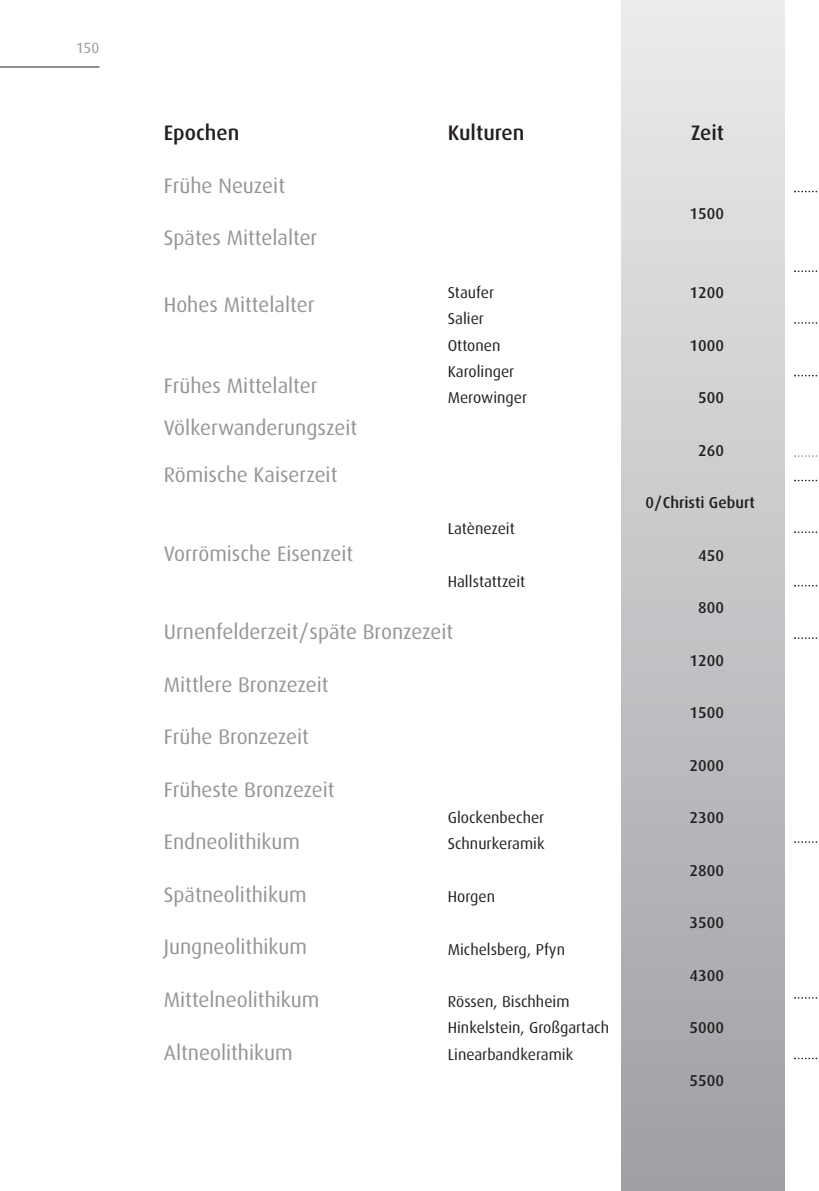
<style>
.page{position:relative;width:819px;height:1191px;background:#fff}
.page>*{position:absolute;margin:0;border:0;box-sizing:border-box;transform-origin:0 0}
.t1{font:21px/42px "MP Dax Pro";color:#939598}
.t2{font:500 21px "MP Dax Pro";color:#231f20}
.t3{font:15.75px/26.2px "MP Dax Pro";color:#231f20}
.t4{font:500 15.75px "MP Dax Pro";color:#231f20}
.t5{font:14.88px "MP Dax Pro";color:#939598}
</style>
<div class="page">
<hr style="left:0;top:67px;width:99px;height:1px;background:#231f20">
<div style="left:622px;top:0;width:162px;height:1191px;background:linear-gradient(to bottom,#ebeced,#9e9fa3)"></div>
<svg style="left:794px;top:191px;width:24px;height:1px"></svg>
<svg style="left:794px;top:270px;width:24px;height:2px"></svg>
<svg style="left:794px;top:322px;width:24px;height:2px"></svg>
<svg style="left:794px;top:375px;width:24px;height:1px"></svg>
<svg style="left:794px;top:479px;width:24px;height:2px"></svg>
<svg style="left:794px;top:531px;width:24px;height:2px"></svg>
<svg style="left:794px;top:585px;width:24px;height:1px"></svg>
<svg style="left:794px;top:637px;width:24px;height:2px"></svg>
<svg style="left:794px;top:455px;width:23px;height:2px"></svg>
<svg style="left:794px;top:997px;width:24px;height:1px"></svg>
<svg style="left:794px;top:841px;width:24px;height:2px"></svg>
<svg style="left:794px;top:1057px;width:24px;height:2px"></svg>
<p class="t5" style="left:76px;top:42px;width:25px">150</p>
<p class="t2" style="left:164px;top:124px;width:77px">Epochen</p>
<p class="t1" style="left:164px;top:166px;width:123px">Frühe Neuzeit</p>
<p class="t1" style="left:164px;top:218px;width:155px">Spätes Mittelalter</p>
<p class="t1" style="left:164px;top:285px;width:152px">Hohes Mittelalter</p>
<p class="t1" style="left:164px;top:365px;width:195px">Frühes Mittelalter<br>Völkerwanderungszeit</p>
<p class="t1" style="left:164px;top:455px;width:175px">Römische Kaiserzeit</p>
<p class="t1" style="left:164px;top:533px;width:191px">Vorrömische Eisenzeit</p>
<p class="t2" style="left:447px;top:124px;width:78px">Kulturen</p>
<p class="t2" style="left:691px;top:124px;width:34px">Zeit</p>
<p class="t4" style="left:689px;top:207px;width:36px">1500</p>
<p class="t3" style="left:447px;top:280px;width:48px">Staufer</p>
<p class="t4" style="left:689px;top:286px;width:36px">1200</p>
<p class="t3" style="left:447px;top:307px;width:54px">Salier<br>Ottonen</p>
<p class="t4" style="left:689px;top:338px;width:36px">1000</p>
<p class="t3" style="left:447px;top:359px;width:81px">Karolinger<br>Merowinger</p>
<p class="t3" style="left:447px;top:517px;width:68px">Latènezeit</p>
<p class="t3" style="left:447px;top:569px;width:79px">Hallstattzeit</p>
<p class="t4" style="left:698px;top:391px;width:27px">500</p>
<p class="t4" style="left:698px;top:443px;width:27px">260</p>
<p class="t4" style="left:645px;top:496px;width:111px">0/Christi Geburt</p>
<p class="t4" style="left:698px;top:548px;width:27px">450</p>
<p class="t4" style="left:698px;top:601px;width:27px">800</p>
<p class="t1" style="left:164px;top:612px;width:291px">Urnenfelderzeit/späte Bronzezeit</p>
<p class="t1" style="left:164px;top:665px;width:166px">Mittlere Bronzezeit</p>
<p class="t1" style="left:164px;top:717px;width:146px">Frühe Bronzezeit</p>
<p class="t1" style="left:164px;top:770px;width:172px">Früheste Bronzezeit</p>
<p class="t1" style="left:164px;top:822px;width:138px">Endneolithikum</p>
<p class="t1" style="left:164px;top:875px;width:144px">Spätneolithikum</p>
<p class="t1" style="left:164px;top:927px;width:145px">Jungneolithikum</p>
<p class="t1" style="left:164px;top:980px;width:157px">Mittelneolithikum</p>
<p class="t1" style="left:164px;top:1032px;width:130px">Altneolithikum</p>
<p class="t4" style="left:689px;top:653px;width:36px">1200</p>
<p class="t4" style="left:689px;top:706px;width:36px">1500</p>
<p class="t4" style="left:689px;top:758px;width:36px">2000</p>
<p class="t3" style="left:447px;top:805px;width:98px">Glockenbecher</p>
<p class="t4" style="left:689px;top:811px;width:36px">2300</p>
<p class="t3" style="left:447px;top:832px;width:98px">Schnurkeramik</p>
<p class="t4" style="left:689px;top:863px;width:36px">2800</p>
<p class="t3" style="left:447px;top:884px;width:49px">Horgen</p>
<p class="t4" style="left:689px;top:916px;width:36px">3500</p>
<p class="t3" style="left:447px;top:937px;width:119px">Michelsberg, Pfyn</p>
<p class="t4" style="left:689px;top:968px;width:36px">4300</p>
<p class="t3" style="left:447px;top:989px;width:163px">Rössen, Bischheim<br>Hinkelstein, Großgartach</p>
<p class="t4" style="left:689px;top:1021px;width:36px">5000</p>
<p class="t3" style="left:447px;top:1042px;width:127px">Linearbandkeramik</p>
<p class="t4" style="left:689px;top:1073px;width:36px">5500</p>
</div>
